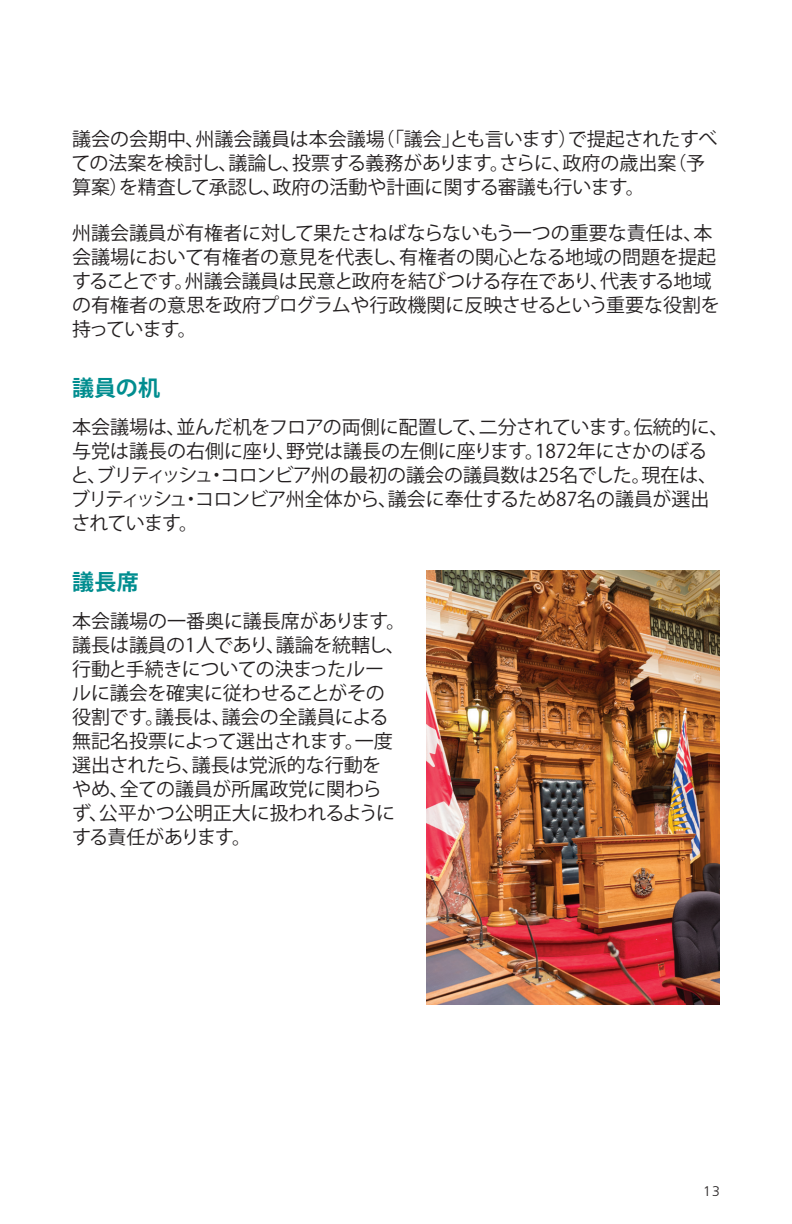
<style>
.page{position:relative;width:792px;height:1224px;background:#fff}
.page>*{position:absolute;margin:0;border:0;box-sizing:border-box;transform-origin:0 0}
.t1{font:700 22px "Koz Go Pr 6 N";letter-spacing:.01em;color:#008d8f}
.t2{font:19px/24px "Koz Go Pr 6 N";color:#231f20}
.t3{font:300 14px "Frutiger LT Std";color:#231f20}
</style>
<div class="page">
<img style="left:427px;top:571px;width:293px;height:433px">
<p class="t2" style="left:71px;top:128px;width:648px">議会の会期中、州議会議員は本会議場（「議会」とも言います）で提起されたすべての法案を検討し、議論し、投票する義務があります。さらに、政府の歳出案（予算案）を精査して承認し、政府の活動や計画に関する審議も行います。</p>
<p class="t2" style="left:72px;top:221px;width:649px">州議会議員が有権者に対して果たさねばならないもう一つの重要な責任は、本会議場において有権者の意見を代表し、有権者の関心となる地域の問題を提起することです。州議会議員は民意と政府を結びつける存在であり、代表する地域の有権者の意思を政府プログラムや行政機関に反映させるという重要な役割を持っています。</p>
<p class="t1" style="left:72px;top:375px;width:89px">議員の机</p>
<p class="t2" style="left:70px;top:416px;width:659px">本会議場は、並んだ机をフロアの両側に配置して、二分されています。伝統的に、与党は議長の右側に座り、野党は議長の左側に座ります。1872年にさかのぼると、ブリティッシュ・コロンビア州の最初の議会の議員数は25名でした。現在は、ブリティッシュ・コロンビア州全体から、議会に奉仕するため87名の議員が選出されています。</p>
<p class="t1" style="left:72px;top:570px;width:68px">議長席</p>
<p class="t2" style="left:72px;top:610px;width:335px">本会議場の一番奥に議長席があります。議長は議員の1人であり、議論を統轄し、行動と手続きについての決まったルールに議会を確実に従わせることがその役割です。議長は、議会の全議員による無記名投票によって選出されます。一度選出されたら、議長は党派的な行動を<br>やめ、全ての議員が所属政党に関わら<br>ず、公平かつ公明正大に扱われるようにする責任があります。</p>
<p class="t3" style="left:703px;top:1183px;width:18px">13</p>
</div>
